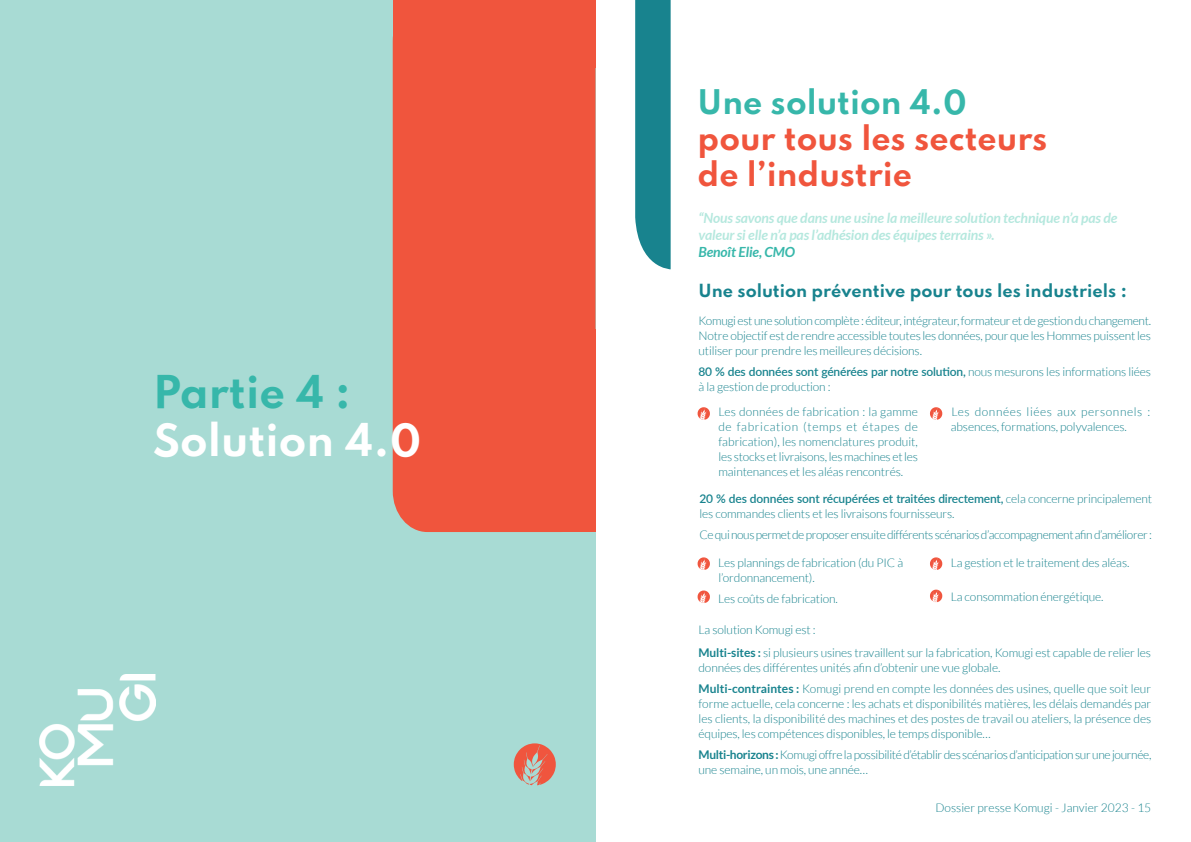
<style>
.page{position:relative;width:1191px;height:842px;background:#fff}
.page>*{position:absolute;margin:0;border:0;box-sizing:border-box;transform-origin:0 0}
.t1{font:700 40px "Spartan";color:#fff}
.t2{font:700 40px "Spartan";color:#37b7aa}
.t3{font:700 30px/36px "Spartan";color:#f0553d}
.t4{font:700 30px "Spartan";color:#37b7aa}
.t5{font:700 16px "Spartan";color:#18838e}
.t6{font:italic 700 14px/16.8px "Lato";letter-spacing:-.01em;color:#b5e8de}
.t7{font:italic 700 14px "Lato";letter-spacing:-.01em;color:#37b7aa}
.t8{font:300 12px/15px "Lato";letter-spacing:-.01em;color:#18838e}
.t9{font:300 12px/15px "Lato";letter-spacing:-.03em;color:#18838e}
.t10{font:300 12px "Lato";letter-spacing:-.035em;color:#18838e}
.s1{font-weight:600}
.s2{font-weight:700}
</style>
<div class="page">
<div style="left:0;top:0;width:595px;height:842px;background:#a8dbd4"></div>
<div style="left:393px;top:68px;width:202px;height:464px;background:#f0553d"></div>
<div style="left:393px;top:0;width:202px;height:68px;background:#f0553d"></div>
<div style="left:514px;top:330px;width:81px;height:202px;background:#f0553d"></div>
<img style="left:40px;top:674px;width:115px;height:111px">
<svg style="left:514px;top:743px;width:42px;height:42px"></svg>
<svg style="left:635px;top:0;width:35px;height:269px"></svg>
<svg style="left:697px;top:407px;width:13px;height:13px"></svg>
<svg style="left:930px;top:407px;width:12px;height:13px"></svg>
<svg style="left:697px;top:557px;width:13px;height:13px"></svg>
<svg style="left:697px;top:590px;width:13px;height:13px"></svg>
<svg style="left:930px;top:557px;width:12px;height:13px"></svg>
<svg style="left:930px;top:590px;width:12px;height:12px"></svg>
<h1 class="t2" style="left:153px;top:361px;width:199px">Partie 4 :</h1>
<h1 class="t1" style="left:153px;top:409px;width:270px">Solution 4.0</h1>
<h2 class="t4" style="left:697px;top:78px;width:271px">Une solution 4.0</h2>
<h2 class="t3" style="left:697px;top:118px;width:351px">pour tous les secteurs de l’industrie</h2>
<p class="t6" style="left:698px;top:210px;width:420px">“Nous savons que dans une usine la meilleure solution technique n’a pas de valeur si elle n’a pas l’adhésion des équipes terrains ».</p>
<p class="t7" style="left:698px;top:244px;width:98px">Benoît Elie, CMO</p>
<h3 class="t5" style="left:698px;top:278px;width:430px">Une solution préventive pour tous les industriels :</h3>
<p class="t8" style="left:698px;top:313px;width:454px;text-align:justify">Komugi est une solution complète : éditeur, intégrateur, formateur et de gestion du changement.<br>Notre objectif est de rendre accessible toutes les données, pour que les Hommes puissent les utiliser pour prendre les meilleures décisions.</p>
<p class="t8" style="left:698px;top:364px;width:454px"><span class="s1">80 % des données sont générées par notre solution,</span> nous mesurons les informations liées à la gestion de production :</p>
<p class="t8" style="left:718px;top:404px;width:201px;text-align:justify">Les données de fabrication : la gamme de fabrication (temps et étapes de fabrication), les nomenclatures produit, les stocks et livraisons, les machines et les maintenances et les aléas rencontrés.</p>
<p class="t8" style="left:950px;top:404px;width:201px">Les données liées aux personnels : absences, formations, polyvalences.</p>
<p class="t8" style="left:699px;top:492px;width:454px"><span class="s1">20 % des données sont récupérées et traitées directement,</span> cela concerne principalement les commandes clients et les livraisons fournisseurs.</p>
<p class="t10" style="left:699px;top:528px;width:454px">Ce qui nous permet de proposer ensuite différents scénarios d’accompagnement afin d’améliorer :</p>
<p class="t8" style="left:718px;top:555px;width:186px">Les plannings de fabrication (du PIC à l’ordonnancement).</p>
<p class="t8" style="left:718px;top:591px;width:121px">Les coûts de fabrication.</p>
<p class="t8" style="left:950px;top:555px;width:180px">La gestion et le traitement des aléas.</p>
<p class="t8" style="left:950px;top:590px;width:154px">La consommation énergétique.</p>
<p class="t8" style="left:698px;top:617px;width:454px;line-height:23.7px">La solution Komugi est :<br><span class="s2">Multi-sites :</span> si plusieurs usines travaillent sur la fabrication, Komugi est capable de relier les</p>
<p class="t8" style="left:698px;top:658px;width:454px;line-height:20.7px">données des différentes unités afin d’obtenir une vue globale.<br><span class="s2">Multi-contraintes :</span> Komugi prend en compte les données des usines, quelle que soit leur</p>
<p class="t8" style="left:698px;top:696px;width:454px;text-align:justify">forme actuelle, cela concerne : les achats et disponibilités matières, les délais demandés par les clients, la disponibilité des machines et des postes de travail ou ateliers, la présence des équipes, les compétences disponibles, le temps disponible…</p>
<p class="t9" style="left:698px;top:747px;width:454px"><span class="s2">Multi-horizons :</span> Komugi offre la possibilité d’établir des scénarios d’anticipation sur une journée, une semaine, un mois, une année…</p>
<p class="t8" style="left:935px;top:800px;width:217px">Dossier presse Komugi - Janvier 2023 - 15</p>
</div>
